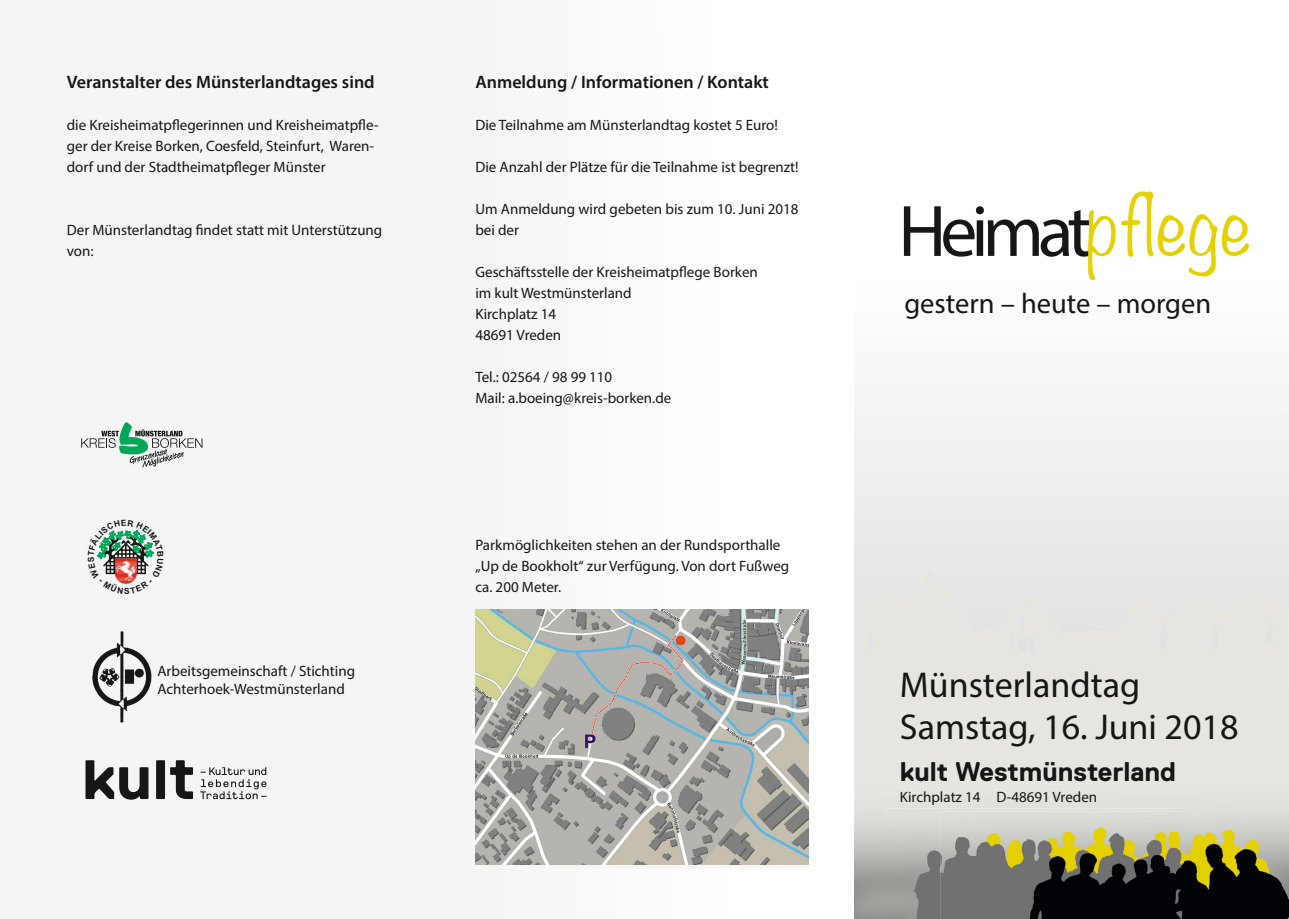
<style>
.page{position:relative;width:1289px;height:919px;background:#fff}
.page>*{position:absolute;margin:0;border:0;box-sizing:border-box;transform-origin:0 0}
.t1{font:73.5px "Myriad Pro";letter-spacing:-.08em;color:#151616}
.t2{font:36px/42px "Myriad Pro";color:#151616}
.t3{font:28.5px "Myriad Pro";color:#151616}
.t4{font:700 27px "Replica";color:#151616}
.t5{font:600 18px "Myriad Pro";color:#151616}
.t6{font:15px/21px "Myriad Pro";color:#151616}
.s1{font-family:"Noteworthy";font-weight:300;color:#e5d000}
</style>
<div class="page">
<svg style="left:81px;top:422px;width:121px;height:45px"></svg>
<svg style="left:85px;top:760px;width:108px;height:39px"></svg>
<svg style="left:200px;top:767px;width:67px;height:32px"></svg>
<img style="left:92px;top:631px;width:60px;height:92px">
<div style="left:854px;top:409px;width:434px;height:181px;background:#ededed"></div>
<div style="left:854px;top:569px;width:193px;height:200px;background:#e6e5e0"></div>
<svg style="left:1288px;top:811px;width:1px;height:21px"></svg>
<div style="left:1182px;top:811px;width:106px;height:21px;background:#d7d7d3"></div>
<img style="left:885px;top:808px;width:297px;height:110px">
<img style="left:940px;top:811px;width:242px;height:107px">
<img style="left:1027px;top:832px;width:262px;height:86px">
<img style="left:475px;top:609px;width:333px;height:255px">
<svg style="left:97px;top:529px;width:58px;height:55px"></svg>
<p class="t5" style="left:67px;top:70px;width:309px">Veranstalter des Münsterlandtages sind</p>
<p class="t6" style="left:67px;top:114px;width:313px">die Kreisheimatpflegerinnen und Kreisheimatpfle&shy;ger der Kreise Borken, Coesfeld, Steinfurt, Waren&shy;dorf und der Stadtheimatpfleger Münster</p>
<p class="t6" style="left:67px;top:219px;width:317px">Der Münsterlandtag findet statt mit Unterstützung von:</p>
<p class="t6" style="left:157px;top:661px;width:199px;line-height:18px">Arbeitsgemeinschaft / Stichting<br>Achterhoek-Westmünsterland</p>
<p class="t5" style="left:475px;top:70px;width:295px">Anmeldung / Informationen / Kontakt</p>
<p class="t6" style="left:475px;top:114px;width:304px">Die Teilnahme am Münsterlandtag kostet 5 Euro!</p>
<p class="t6" style="left:475px;top:156px;width:325px">Die Anzahl der Plätze für die Teilnahme ist begrenzt!</p>
<p class="t6" style="left:475px;top:198px;width:325px">Um Anmeldung wird gebeten bis zum 10. Juni 2018 bei der</p>
<p class="t6" style="left:475px;top:261px;width:284px">Geschäftsstelle der Kreisheimatpflege Borken im kult Westmünsterland<br>Kirchplatz 14<br>48691 Vreden</p>
<p class="t6" style="left:475px;top:366px;width:197px">Tel.: 02564 / 98 99 110<br>Mail: a.boeing@kreis-borken.de</p>
<p class="t6" style="left:475px;top:534px;width:315px">Parkmöglichkeiten stehen an der Rundsporthalle „Up de Bookholt“ zur Verfügung. Von dort Fußweg ca. 200 Meter.</p>
<h1 class="t1" style="left:898px;top:186px;width:354px">Heimat<span class="s1">pflege</span></h1>
<h3 class="t3" style="left:904px;top:286px;width:308px">gestern – heute – morgen</h3>
<h2 class="t2" style="left:899px;top:663px;width:340px">Münsterlandtag<br>Samstag, 16. Juni 2018</h2>
<h3 class="t4" style="left:899px;top:756px;width:278px">kult Westmünsterland</h3>
<p class="t6" style="left:899px;top:786px;width:199px">Kirchplatz 14 D-48691 Vreden</p>
</div>
